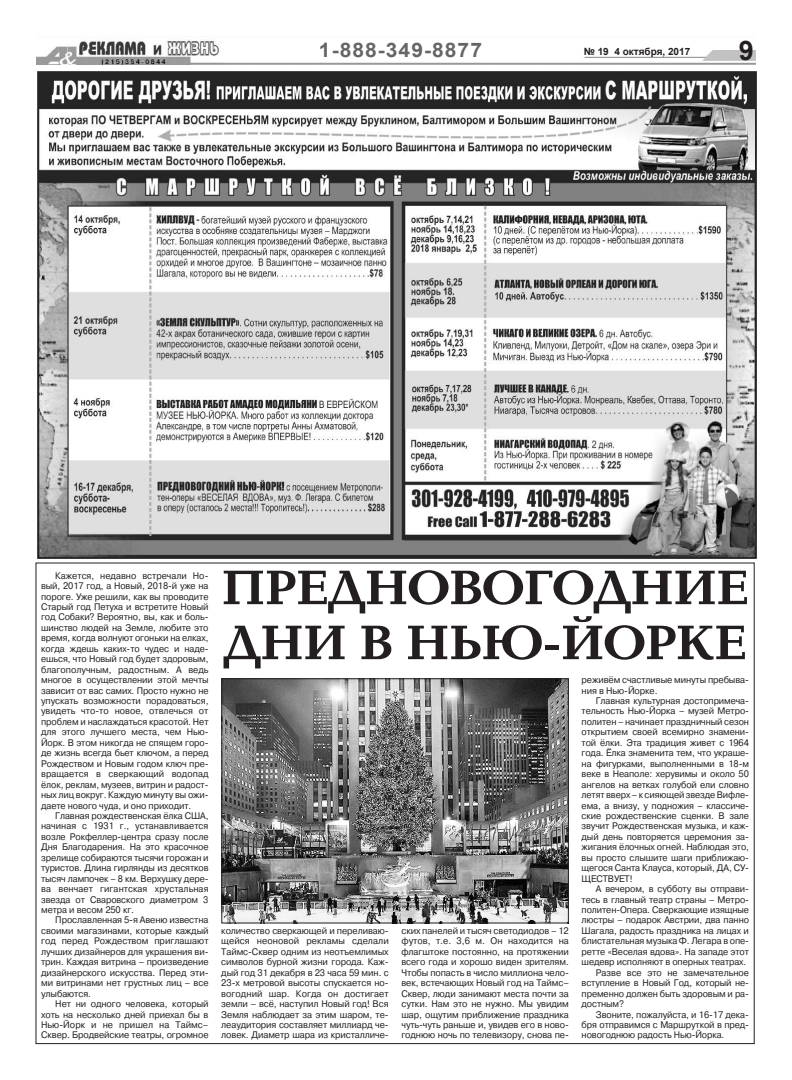
<style>
.page{position:relative;width:792px;height:1080px;background:#fff}
.page>*{position:absolute;margin:0;border:0;box-sizing:border-box;transform-origin:0 0}
.t1{font:700 50px/55px "Baltica C";letter-spacing:-.01em;color:#231f20;scale:1.06 1}
.t2{font:700 27px "Arial";color:#231f20}
.t3{font:700 20px "Arial";letter-spacing:.05em;color:#656568;scale:1.05 1}
.t4{font:700 10px "Arial";color:#231f20}
.t5{font:500 9.5px/10.4px "Pragmatica C";letter-spacing:-.01em;color:#231f20;text-align:justify;scale:.95 1}
.t6{font:500 9.5px/10.5px "Pragmatica C";letter-spacing:-.01em;color:#231f20;text-align:justify;scale:.96 1}
</style>
<div class="page">
<img style="left:36px;top:40px;width:720px;height:25px">
<img style="left:223px;top:680px;width:344px;height:241px">
<div style="left:221px;top:678px;width:348px;height:245px;border:1px solid #231f20"></div>
<img style="left:38px;top:72px;width:718px;height:487px">
<h3 class="t3" style="left:319px;top:36px;width:157px">1-888-349-8877</h3>
<p class="t4" style="left:584px;top:44px;width:108px">№ 19 4 октября, 2017</p>
<h2 class="t2" style="left:739px;top:31px;width:17px">9</h2>
<p class="t5" style="left:41px;top:570px;width:178px;text-indent:14px">Кажется, недавно встречали Но&shy;вый, 2017 год, а Новый, 2018-й уже на пороге. Уже решили, как вы проводите Старый год Петуха и встретите Новый год Собаки? Вероятно, вы, как и боль&shy;шинство людей на Земле, любите это время, когда волнуют огоньки на елках, когда ждешь каких-то чудес и наде&shy;ешься, что Новый год будет здоровым, благополучным, радостным. А ведь многое в осуществлении этой мечты зависит от вас самих. Просто нужно не упускать возможности порадоваться, увидеть что-то новое, отвлечься от проблем и наслаждаться красотой. Нет для этого лучшего места, чем Нью-Йорк. В этом никогда не спящем горо&shy;де жизнь всегда бьет ключом, а перед Рождеством и Новым годом ключ пре&shy;вращается в сверкающий водопад ёлок, реклам, музеев, витрин и радост&shy;ных лиц вокруг. Каждую минуту вы ожи&shy;даете нового чуда, и оно приходит.</p>
<p class="t5" style="left:41px;top:811px;width:178px;text-indent:14px">Главная рождественская ёлка США, начиная с 1931 г., устанавливается возле Рокфеллер-центра сразу после Дня Благодарения. На это красочное зрелище собираются тысячи горожан и туристов. Длина гирлянды из десятков тысяч лампочек – 8 км. Верхушку дере&shy;ва венчает гигантская хрустальная звезда от Сваровского диаметром 3 метра и весом 250 кг.</p>
<p class="t6" style="left:41px;top:915px;width:176px;text-indent:14px">Прославленная 5-я Авеню известна своими магазинами, которые каждый год перед Рождеством приглашают лучших дизайнеров для украшения ви&shy;трин. Каждая витрина – произведение дизайнерского искусства. Перед эти&shy;ми витринами нет грустных лиц – все улыбаются.</p>
<p class="t6" style="left:41px;top:999px;width:176px;text-indent:14px">Нет ни одного человека, который хоть на несколько дней приехал бы в Нью-Йорк и не пришел на Таймс– Сквер. Бродвейские театры, огромное</p>
<h1 class="t1" style="left:222px;top:562px;width:499px">ПРЕДНОВОГОДНИЕ<br>ДНИ В НЬЮ-ЙОРКЕ</h1>
<p class="t6" style="left:221px;top:925px;width:176px">количество сверкающей и переливаю&shy;щейся неоновой рекламы сделали Таймс-Сквер одним из неотъемлимых символов бурной жизни города. Каж&shy;дый год 31 декабря в 23 часа 59 мин. с 23-х метровой высоты спускается но&shy;вогодний шар. Когда он достигает земли – всё, наступил Новый год! Вся Земля наблюдает за этим шаром, те&shy;леаудитория составляет миллиард че&shy;ловек. Диаметр шара из кристалличе-</p>
<p class="t6" style="left:401px;top:926px;width:176px">ских панелей и тысяч светодиодов – 12 футов, т.е. 3,6 м. Он находится на флагштоке постоянно, на протяжении всего года и хорошо виден зрителям.<br>Чтобы попасть в число миллиона чело&shy;век, встечающих Новый год на Таймс– Сквер, люди занимают места почти за сутки. Нам это не нужно. Мы увидим шар, ощутим приближение праздника чуть-чуть раньше и, увидев его в ново&shy;годнюю ночь по телевизору, снова пе-</p>
<p class="t6" style="left:582px;top:675px;width:176px">реживём счастливые минуты пребыва&shy;ния в Нью-Йорке.</p>
<p class="t5" style="left:582px;top:696px;width:178px;text-indent:14px">Главная культурная достопримеча&shy;тельность Нью-Йорка – музей Метро&shy;политен – начинает праздничный сезон открытием своей всемирно знамени&shy;той ёлки. Эта традиция живет с 1964 года. Ёлка знаменита тем, что украше&shy;на фигурками, выполненными в 18-м веке в Неаполе: херувимы и около 50 ангелов на ветках голубой ели словно летят вверх – к сияющей звезде Вифле&shy;ема, а внизу, у подножия – классиче&shy;ские рождественские сценки. В зале звучит Рождественская музыка, и каж&shy;дый день повторяется церемония за&shy;жигания ёлочных огней. Наблюдая это, вы просто слышите шаги приближаю&shy;щегося Санта Клауса, который, ДА, СУ-ЩЕСТВУЕТ!</p>
<p class="t5" style="left:596px;top:884px;width:163px">А вечером, в субботу вы отправи-</p>
<p class="t5" style="left:582px;top:894px;width:178px">тесь в главный театр страны – Метро-</p>
<p class="t5" style="left:582px;top:905px;width:178px">политен-Опера. Сверкающие изящные</p>
<p class="t5" style="left:582px;top:915px;width:178px">люстры – подарок Австрии, два панно</p>
<p class="t5" style="left:582px;top:926px;width:178px">Шагала, радость праздника на лицах и</p>
<p class="t5" style="left:582px;top:936px;width:178px">блистательная музыка Ф. Легара в опе-</p>
<p class="t5" style="left:582px;top:946px;width:178px">ретте «Веселая вдова». На западе этот</p>
<p class="t5" style="left:582px;top:957px;width:175px">шедевр исполняют в оперных театрах.</p>
<p class="t5" style="left:596px;top:967px;width:163px">Разве все это не замечательное</p>
<p class="t5" style="left:582px;top:978px;width:178px">вступление в Новый Год, который не-</p>
<p class="t5" style="left:582px;top:988px;width:178px">пременно должен быть здоровым и ра-</p>
<p class="t5" style="left:582px;top:999px;width:46px">достным?</p>
<p class="t5" style="left:596px;top:1009px;width:163px">Звоните, пожалуйста, и 16-17 дека-</p>
<p class="t5" style="left:582px;top:1020px;width:178px">бря отправимся с Маршруткой в пред-</p>
<p class="t5" style="left:582px;top:1030px;width:152px">новогоднюю радость Нью-Йорка.</p>
</div>
